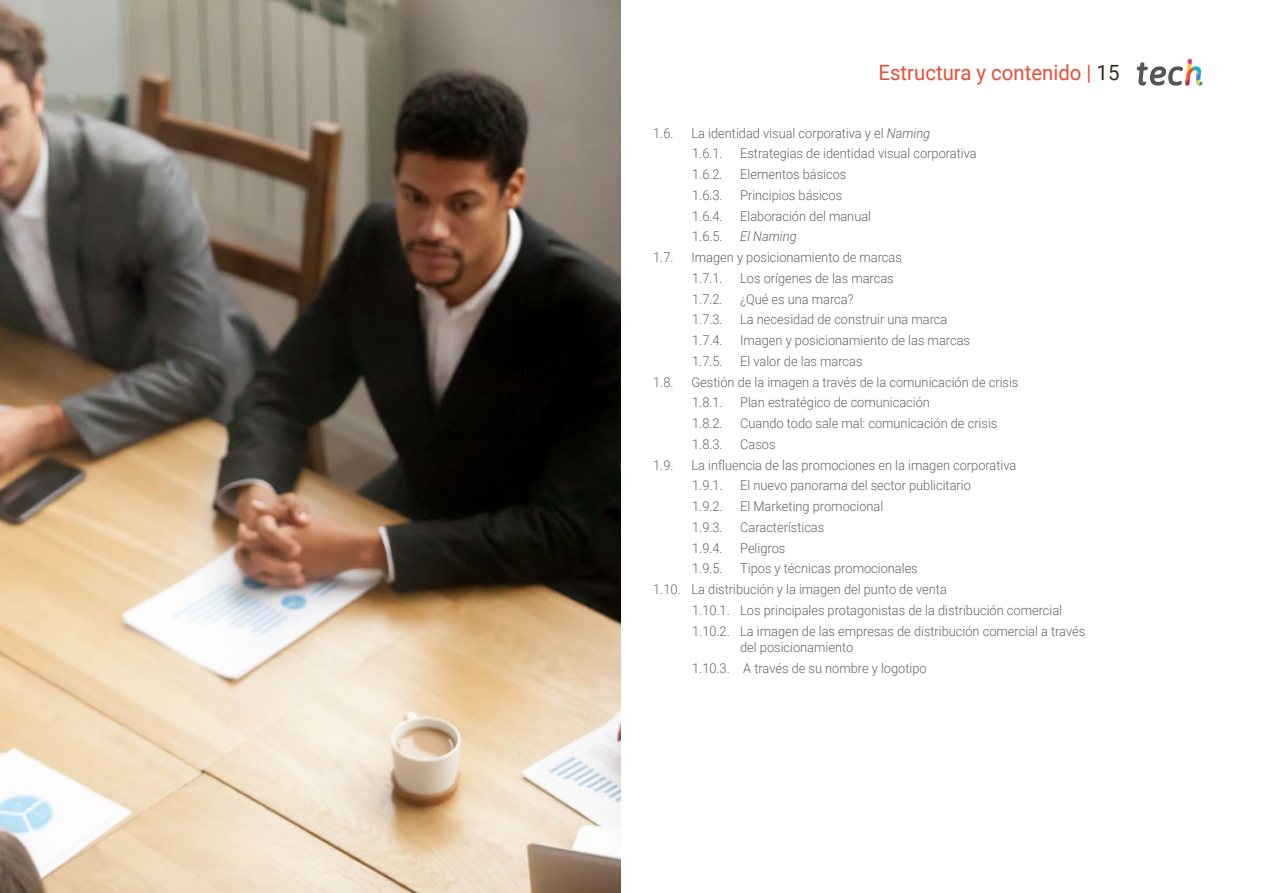
<style>
.page{position:relative;width:1263px;height:893px;background:#fff}
.page>*{position:absolute;margin:0;border:0;box-sizing:border-box;transform-origin:0 0}
.t1{font:21px "Roboto";color:#e94d35}
.t2{font:300 13.5px/20.7px "Roboto";color:#61646a;scale:.95 1}
.t3{font:italic 300 13.5px "Roboto";color:#61646a;scale:.95 1}
.s1{color:#312e20}
.s2{font-style:italic}
</style>
<div class="page">
<img style="left:0;top:0;width:621px;height:893px">
<svg style="left:1137px;top:59px;width:65px;height:27px"></svg>
<h1 class="t1" style="left:878px;top:57px;width:242px">Estructura y contenido | <span class="s1">15</span></h1>
<p class="t2" style="left:653px;top:122px;width:23px">1.6.</p>
<p class="t2" style="left:691px;top:122px;width:253px">La identidad visual corporativa y el <span class="s2">Naming<br></span>1.6.1.</p>
<p class="t2" style="left:740px;top:143px;width:251px">Estrategias de identidad visual corporativa</p>
<p class="t2" style="left:692px;top:164px;width:34px">1.6.2.</p>
<p class="t2" style="left:740px;top:164px;width:113px">Elementos básicos</p>
<p class="t2" style="left:692px;top:184px;width:34px">1.6.3.</p>
<p class="t2" style="left:740px;top:184px;width:109px">Principios básicos</p>
<p class="t2" style="left:692px;top:205px;width:34px">1.6.4.</p>
<p class="t2" style="left:740px;top:205px;width:139px">Elaboración del manual</p>
<p class="t2" style="left:692px;top:226px;width:34px">1.6.5.</p>
<p class="t3" style="left:740px;top:227px;width:61px">El Naming</p>
<p class="t2" style="left:653px;top:247px;width:23px">1.7.</p>
<p class="t2" style="left:691px;top:247px;width:223px">Imagen y posicionamiento de marcas<br>1.7.1.</p>
<p class="t2" style="left:740px;top:267px;width:163px">Los orígenes de las marcas</p>
<p class="t2" style="left:692px;top:288px;width:34px">1.7.2.</p>
<p class="t2" style="left:740px;top:288px;width:121px">¿Qué es una marca?</p>
<p class="t2" style="left:692px;top:309px;width:34px">1.7.3.</p>
<p class="t2" style="left:740px;top:309px;width:220px">La necesidad de construir una marca</p>
<p class="t2" style="left:692px;top:330px;width:34px">1.7.4.</p>
<p class="t2" style="left:740px;top:330px;width:243px">Imagen y posicionamiento de las marcas</p>
<p class="t2" style="left:692px;top:350px;width:34px">1.7.5.</p>
<p class="t2" style="left:740px;top:350px;width:130px">El valor de las marcas</p>
<p class="t2" style="left:653px;top:371px;width:23px">1.8.</p>
<p class="t2" style="left:691px;top:371px;width:346px">Gestión de la imagen a través de la comunicación de crisis<br>1.8.1.</p>
<p class="t2" style="left:740px;top:392px;width:201px">Plan estratégico de comunicación</p>
<p class="t2" style="left:692px;top:413px;width:34px">1.8.2.</p>
<p class="t2" style="left:740px;top:413px;width:272px">Cuando todo sale mal: comunicación de crisis</p>
<p class="t2" style="left:692px;top:433px;width:34px">1.8.3.</p>
<p class="t2" style="left:740px;top:433px;width:39px">Casos</p>
<p class="t2" style="left:653px;top:454px;width:23px">1.9.</p>
<p class="t2" style="left:691px;top:454px;width:344px">La influencia de las promociones en la imagen corporativa<br>1.9.1.</p>
<p class="t2" style="left:740px;top:475px;width:244px">El nuevo panorama del sector publicitario</p>
<p class="t2" style="left:692px;top:496px;width:34px">1.9.2.</p>
<p class="t2" style="left:740px;top:496px;width:152px">El Marketing promocional</p>
<p class="t2" style="left:692px;top:516px;width:34px">1.9.3.</p>
<p class="t2" style="left:740px;top:516px;width:90px">Características</p>
<p class="t2" style="left:692px;top:537px;width:34px">1.9.4.</p>
<p class="t2" style="left:740px;top:537px;width:49px">Peligros</p>
<p class="t2" style="left:692px;top:558px;width:34px">1.9.5.</p>
<p class="t2" style="left:740px;top:558px;width:188px">Tipos y técnicas promocionales</p>
<p class="t2" style="left:653px;top:579px;width:311px">1.10. La distribución y la imagen del punto de venta</p>
<p class="t2" style="left:692px;top:599px;width:391px">1.10.1. Los principales protagonistas de la distribución comercial</p>
<p class="t2" style="left:692px;top:620px;width:415px">1.10.2. La imagen de las empresas de distribución comercial a través</p>
<p class="t2" style="left:692px;top:637px;width:248px;text-indent:48px">del posicionamiento<br>1.10.3. A través de su nombre y logotipo</p>
</div>
